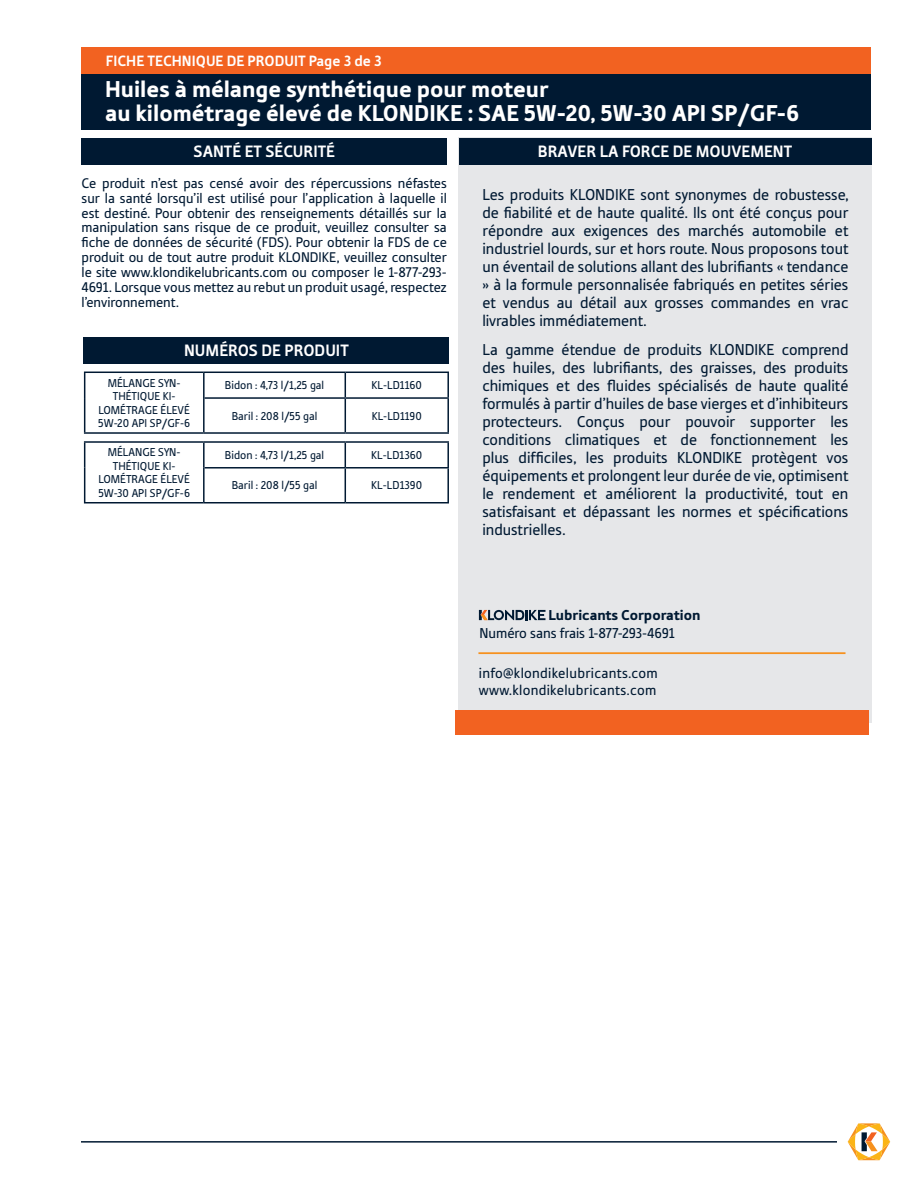
<style>
.page{position:relative;width:918px;height:1188px;background:#fff}
.page>*{position:absolute;margin:0;border:0;box-sizing:border-box;transform-origin:0 0}
.t1{font:900 24px/24px "Tabula ITC Std";color:#fff}
.t2{font:700 17.25px "Tabula ITC Std";color:#fff}
.t3{font:16.5px/18px "Tabula ITC Std";color:#001932;text-align:justify}
.t4{font:700 15.6px "Tabula ITC Std";color:#fff}
.t5{font:15px "Tabula ITC Std";letter-spacing:.02em;color:#001932}
.t6{font:15px "Tabula ITC Std";letter-spacing:-.005em;color:#001932}
.t7{font:900 15px "Tabula ITC Std";color:#001932}
.t8{font:14.7px/14.9px "Tabula ITC Std";color:#001932;text-align:justify}
.t9{font:12px/13.5px "Tabula ITC Std";color:#001932;text-align:center}
</style>
<div class="page">
<hr style="left:81px;top:1141px;width:756px;height:2px;background:#001932">
<svg style="left:847px;top:1123px;width:44px;height:38px"></svg>
<div style="left:82px;top:138px;width:365px;height:26px;background:#001932"></div>
<div style="left:459px;top:138px;width:413px;height:585px;background:#e6e7e9"></div>
<div style="left:456px;top:711px;width:413px;height:24px;background:#f26221"></div>
<svg style="left:479px;top:610px;width:66px;height:10px"></svg>
<hr style="left:478px;top:652px;width:368px;height:2px;background:#f6911e">
<div style="left:459px;top:138px;width:412px;height:26px;background:#001932"></div>
<div style="left:84px;top:337px;width:365px;height:26px;background:#001932"></div>
<hr style="left:84px;top:372px;width:120px;height:1px;background:#001932">
<hr style="left:204px;top:372px;width:141px;height:1px;background:#001932">
<hr style="left:345px;top:372px;width:104px;height:1px;background:#001932">
<svg style="left:345px;top:373px;width:1px;height:24px"></svg>
<hr style="left:447px;top:373px;width:2px;height:24px;background:#001932">
<hr style="left:205px;top:397px;width:140px;height:2px;background:#001932">
<hr style="left:345px;top:397px;width:104px;height:2px;background:#001932">
<hr style="left:345px;top:399px;width:1px;height:33px;background:#001932">
<hr style="left:447px;top:399px;width:2px;height:33px;background:#001932">
<hr style="left:84px;top:432px;width:120px;height:2px;background:#001932">
<hr style="left:204px;top:432px;width:141px;height:2px;background:#001932">
<hr style="left:345px;top:432px;width:104px;height:2px;background:#001932">
<svg style="left:84px;top:373px;width:1px;height:25px"></svg>
<hr style="left:203px;top:373px;width:2px;height:25px;background:#001932">
<hr style="left:84px;top:398px;width:1px;height:34px;background:#001932">
<hr style="left:203px;top:398px;width:2px;height:34px;background:#001932">
<hr style="left:84px;top:441px;width:120px;height:2px;background:#001932">
<hr style="left:204px;top:441px;width:141px;height:2px;background:#001932">
<hr style="left:345px;top:441px;width:104px;height:2px;background:#001932">
<svg style="left:345px;top:443px;width:1px;height:24px"></svg>
<hr style="left:447px;top:443px;width:2px;height:24px;background:#001932">
<hr style="left:205px;top:467px;width:140px;height:2px;background:#001932">
<hr style="left:345px;top:467px;width:104px;height:2px;background:#001932">
<hr style="left:345px;top:469px;width:1px;height:33px;background:#001932">
<hr style="left:447px;top:469px;width:2px;height:33px;background:#001932">
<hr style="left:84px;top:502px;width:120px;height:2px;background:#001932">
<hr style="left:204px;top:502px;width:141px;height:2px;background:#001932">
<hr style="left:345px;top:502px;width:104px;height:2px;background:#001932">
<svg style="left:84px;top:443px;width:1px;height:25px"></svg>
<hr style="left:203px;top:443px;width:2px;height:25px;background:#001932">
<hr style="left:84px;top:468px;width:1px;height:34px;background:#001932">
<hr style="left:203px;top:468px;width:2px;height:34px;background:#001932">
<div style="left:81px;top:73px;width:790px;height:57px;background:#001932"></div>
<div style="left:81px;top:47px;width:790px;height:27px;background:#f26221"></div>
<p class="t4" style="left:106px;top:51px;width:277px">FICHE TECHNIQUE DE PRODUIT Page 3 de 3</p>
<p class="t1" style="left:105px;top:77px;width:696px">Huiles à mélange synthétique pour moteur<br>au kilométrage élevé de KLONDIKE : SAE 5W-20, 5W-30 API SP/GF-6</p>
<p class="t2" style="left:194px;top:141px;width:143px">SANTÉ ET SÉCURITÉ</p>
<p class="t8" style="left:82px;top:175px;width:367px">Ce produit n’est pas censé avoir des répercussions néfastes sur la santé lorsqu’il est utilisé pour l’application à laquelle il est destiné. Pour obtenir des renseignements détaillés sur la manipulation sans risque de ce produit, veuillez consulter sa fiche de données de sécurité (FDS). Pour obtenir la FDS de ce produit ou de tout autre produit KLONDIKE, veuillez consulter le site www.klondikelubricants.com ou composer le 1-877-293- 4691. Lorsque vous mettez au rebut un produit usagé, respectez l’environnement.</p>
<p class="t2" style="left:184px;top:340px;width:166px">NUMÉROS DE PRODUIT</p>
<p class="t9" style="left:98px;top:376px;width:93px">MÉLANGE SYN-<br>THÉTIQUE KI-<br>LOMÉTRAGE ÉLEVÉ<br>5W-20 API SP/GF-6</p>
<p class="t9" style="left:225px;top:378px;width:101px">Bidon : 4,73 l/1,25 gal</p>
<p class="t9" style="left:371px;top:378px;width:52px">KL-LD1160</p>
<p class="t9" style="left:232px;top:409px;width:87px">Baril : 208 l/55 gal</p>
<p class="t9" style="left:372px;top:409px;width:52px">KL-LD1190</p>
<p class="t9" style="left:98px;top:445px;width:93px">MÉLANGE SYN-<br>THÉTIQUE KI-<br>LOMÉTRAGE ÉLEVÉ<br>5W-30 API SP/GF-6</p>
<p class="t9" style="left:225px;top:448px;width:101px">Bidon : 4,73 l/1,25 gal</p>
<p class="t9" style="left:371px;top:448px;width:53px">KL-LD1360</p>
<p class="t9" style="left:232px;top:479px;width:87px">Baril : 208 l/55 gal</p>
<p class="t9" style="left:371px;top:479px;width:52px">KL-LD1390</p>
<p class="t2" style="left:538px;top:141px;width:256px">BRAVER LA FORCE DE MOUVEMENT</p>
<p class="t3" style="left:482px;top:186px;width:368px">Les produits KLONDIKE sont synonymes de robustesse, de fiabilité et de haute qualité. Ils ont été conçus pour répondre aux exigences des marchés automobile et industriel lourds, sur et hors route. Nous proposons tout un éventail de solutions allant des lubrifiants « tendance » à la formule personnalisée fabriqués en petites séries et vendus au détail aux grosses commandes en vrac livrables immédiatement.</p>
<p class="t3" style="left:482px;top:340px;width:368px">La gamme étendue de produits KLONDIKE comprend des huiles, des lubrifiants, des graisses, des produits chimiques et des fluides spécialisés de haute qualité formulés à partir d’huiles de base vierges et d’inhibiteurs protecteurs. Conçus pour pouvoir supporter les conditions climatiques et de fonctionnement les plus difficiles, les produits KLONDIKE protègent vos équipements et prolongent leur durée de vie, optimisent le rendement et améliorent la productivité, tout en satisfaisant et dépassant les normes et spécifications industrielles.</p>
<p class="t7" style="left:549px;top:606px;width:153px">Lubricants Corporation</p>
<p class="t6" style="left:480px;top:624px;width:197px">Numéro sans frais 1-877-293-4691</p>
<p class="t5" style="left:479px;top:665px;width:180px">info@klondikelubricants.com</p>
<p class="t5" style="left:479px;top:681px;width:179px">www.klondikelubricants.com</p>
</div>
